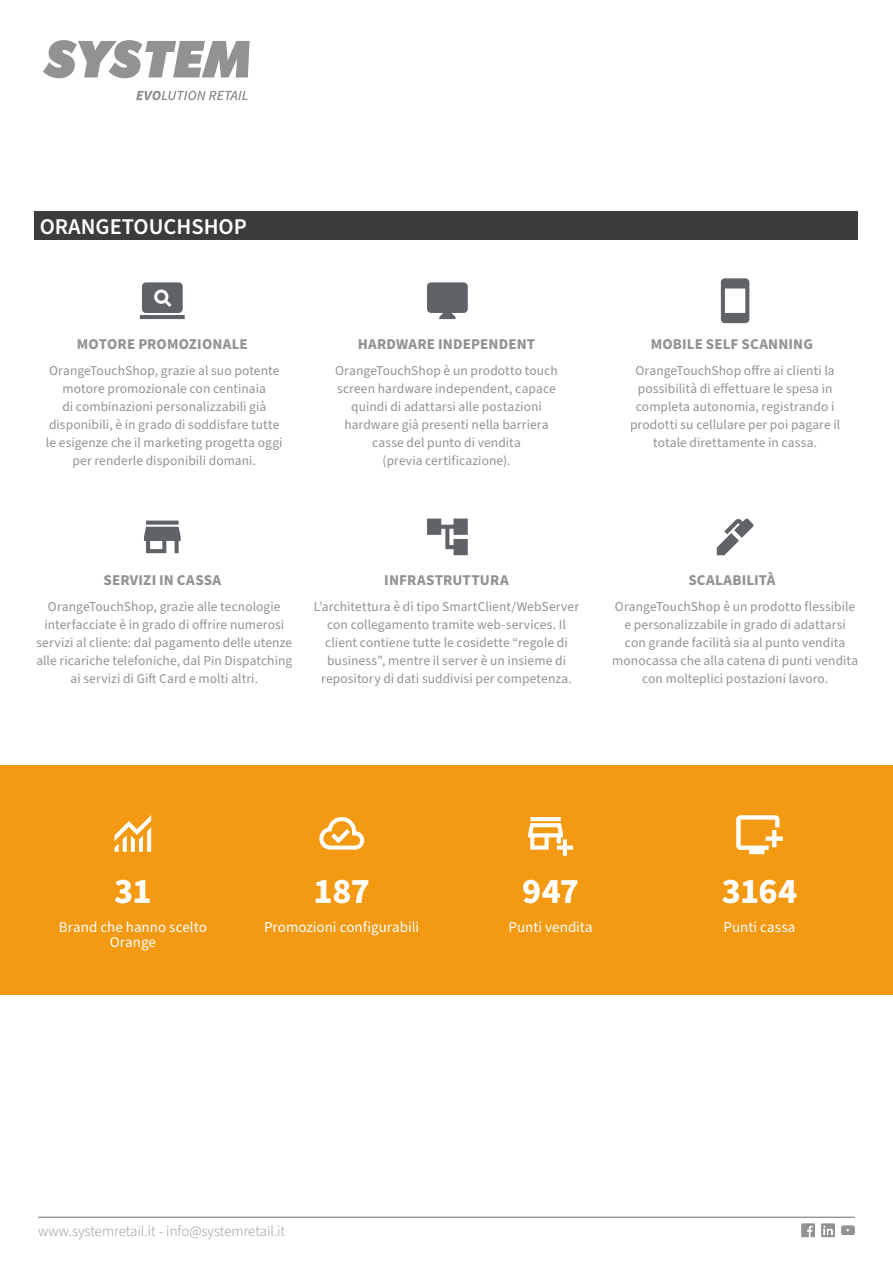
<style>
.page{position:relative;width:893px;height:1263px;background:#fff}
.page>*{position:absolute;margin:0;border:0;box-sizing:border-box;transform-origin:0 0}
.t1{font:700 36px "Source Sans Pro";letter-spacing:-.015em;color:#fff}
.t2{font:600 22.5px "Source Sans Pro";color:#fff}
.t3{font:700 15px "Source Sans Pro";letter-spacing:.01em;color:#929292}
.t4{font:15px/15px "Source Sans Pro";color:#fff;text-align:center}
.t5{font:300 15px "Source Sans Pro";color:#929292}
.t6{font:13.5px/18px "Source Sans Pro";letter-spacing:.005em;color:#929292;text-align:center}
</style>
<div class="page">
<svg style="left:43px;top:40px;width:207px;height:38px"></svg>
<svg style="left:136px;top:91px;width:112px;height:9px"></svg>
<svg style="left:801px;top:1223px;width:14px;height:14px"></svg>
<svg style="left:821px;top:1223px;width:14px;height:14px"></svg>
<svg style="left:841px;top:1225px;width:14px;height:10px"></svg>
<hr style="left:38px;top:1217px;width:817px;height:1px;background:#929292">
<div style="left:35px;top:212px;width:823px;height:28px;background:#3c3c3b"></div>
<svg style="left:721px;top:278px;width:28px;height:45px"></svg>
<svg style="left:717px;top:518px;width:36px;height:37px"></svg>
<svg style="left:427px;top:282px;width:41px;height:37px;background:#74777c"></svg>
<svg style="left:427px;top:518px;width:41px;height:37px"></svg>
<svg style="left:140px;top:282px;width:45px;height:37px"></svg>
<svg style="left:144px;top:521px;width:37px;height:32px"></svg>
<div style="left:0;top:765px;width:893px;height:230px;background:#f39912"></div>
<svg style="left:115px;top:815px;width:36px;height:37px"></svg>
<svg style="left:319px;top:817px;width:45px;height:33px"></svg>
<svg style="left:528px;top:817px;width:45px;height:39px"></svg>
<svg style="left:736px;top:815px;width:47px;height:39px"></svg>
<h2 class="t2" style="left:40px;top:211px;width:209px">ORANGETOUCHSHOP</h2>
<p class="t3" style="left:77px;top:333px;width:172px">MOTORE PROMOZIONALE</p>
<p class="t6" style="left:46px;top:362px;width:238px">OrangeTouchShop, grazie al suo potente motore promozionale con centinaia<br>di combinazioni personalizzabili già disponibili, è in grado di soddisfare tutte le esigenze che il marketing progetta oggi per renderle disponibili domani.</p>
<p class="t3" style="left:358px;top:333px;width:179px">HARDWARE INDEPENDENT</p>
<p class="t6" style="left:335px;top:362px;width:224px">OrangeTouchShop è un prodotto touch screen hardware independent, capace quindi di adattarsi alle postazioni hardware già presenti nella barriera casse del punto di vendita<br>(previa certificazione).</p>
<p class="t3" style="left:651px;top:333px;width:164px">MOBILE SELF SCANNING</p>
<p class="t6" style="left:630px;top:362px;width:212px">OrangeTouchShop offre ai clienti la possibilità di effettuare le spesa in completa autonomia, registrando i prodotti su cellulare per poi pagare il totale direttamente in cassa.</p>
<p class="t3" style="left:104px;top:570px;width:119px">SERVIZI IN CASSA</p>
<p class="t6" style="left:36px;top:598px;width:257px">OrangeTouchShop, grazie alle tecnologie interfacciate è in grado di offrire numerosi servizi al cliente: dal pagamento delle utenze alle ricariche telefoniche, dal Pin Dispatching ai servizi di Gift Card e molti altri.</p>
<p class="t3" style="left:384px;top:570px;width:126px">INFRASTRUTTURA</p>
<p class="t6" style="left:314px;top:598px;width:267px">L’architettura è di tipo SmartClient/WebServer con collegamento tramite web-services. Il client contiene tutte le cosidette “regole di business”, mentre il server è un insieme di repository di dati suddivisi per competenza.</p>
<p class="t3" style="left:688px;top:570px;width:89px">SCALABILITÀ</p>
<p class="t6" style="left:612px;top:598px;width:248px">OrangeTouchShop è un prodotto flessibile e personalizzabile in grado di adattarsi<br>con grande facilità sia al punto vendita monocassa che alla catena di punti vendita con molteplici postazioni lavoro.</p>
<h1 class="t1" style="left:114px;top:867px;width:39px">31</h1>
<h1 class="t1" style="left:313px;top:867px;width:58px">187</h1>
<h1 class="t1" style="left:522px;top:867px;width:58px">947</h1>
<h1 class="t1" style="left:722px;top:867px;width:77px">3164</h1>
<p class="t4" style="left:59px;top:920px;width:149px">Brand che hanno scelto<br>Orange</p>
<p class="t4" style="left:264px;top:920px;width:157px">Promozioni configurabili</p>
<p class="t4" style="left:509px;top:920px;width:86px">Punti vendita</p>
<p class="t4" style="left:724px;top:920px;width:73px">Punti cassa</p>
<p class="t5" style="left:38px;top:1221px;width:249px">www.systemretail.it - info@systemretail.it</p>
</div>
